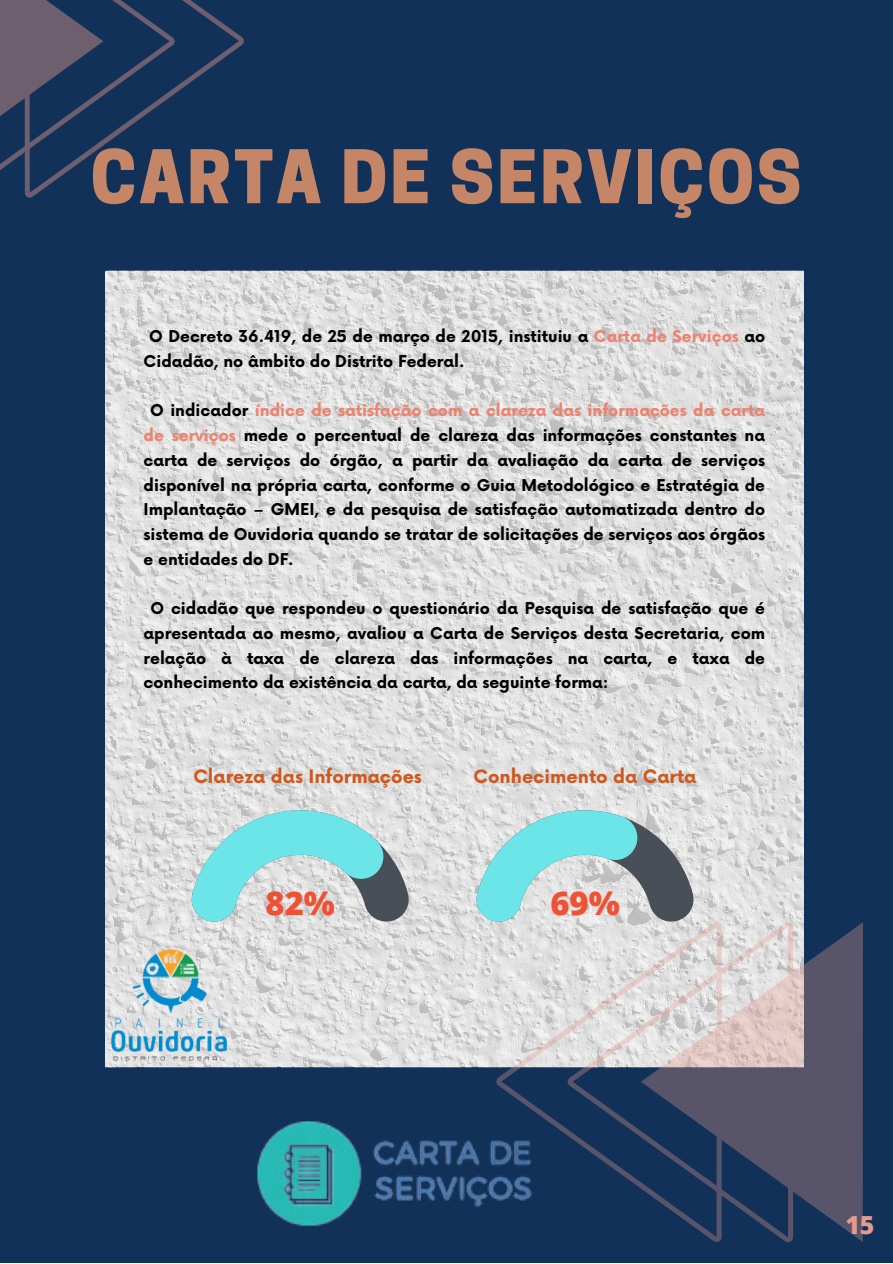
<style>
.page{position:relative;width:893px;height:1264px;background:#fff}
.page>*{position:absolute;margin:0;border:0;box-sizing:border-box;transform-origin:0 0}
.t1{font:800 69.3px "Cooper Hewitt";letter-spacing:.04em;color:#c48667}
.t2{font:800 32.7px "Open Sans";color:#ef5135}
.t3{font:800 24.9px "Open Sans";color:#e49a8c}
.t4{font:700 18.15px "Now";color:#cd5920}
.t5{font:700 15.9px/24.8px "Now";color:#000;text-align:justify}
.s1{color:#ed826e}
</style>
<div class="page">
<div style="left:0;top:0;width:892px;height:1262px;background:#123159"></div>
<img style="left:105px;top:271px;width:698px;height:796px">
<svg style="left:793px;top:922px;width:69px;height:319px;background:#58586e"></svg>
<svg style="left:714px;top:922px;width:79px;height:320px"></svg>
<svg style="left:496px;top:921px;width:225px;height:320px"></svg>
<svg style="left:189px;top:810px;width:222px;height:111px;background:#a2d2d4"></svg>
<svg style="left:474px;top:810px;width:221px;height:111px;background:#a0c9cb"></svg>
<img style="left:257px;top:1108px;width:291px;height:133px">
<svg style="left:0;top:0;width:244px;height:198px"></svg>
<img style="left:105px;top:943px;width:127px;height:122px">
<p class="t1" style="left:91px;top:151px;width:712px">CARTA DE SERVIÇOS</p>
<p class="t5" style="left:144px;top:325px;width:623px;text-indent:6px">O Decreto 36.419, de 25 de março de 2015, instituiu a <span class="s1">Carta de Serviços</span> ao<br>Cidadão, no âmbito do Distrito Federal.</p>
<p class="t5" style="left:144px;top:399px;width:623px;text-indent:7px">O indicador <span class="s1">índice de satisfação com a clareza das informações da carta de serviços</span> mede o percentual de clareza das informações constantes na carta de serviços do órgão, a partir da avaliação da carta de serviços disponível na própria carta, conforme o Guia Metodológico e Estratégia de Implantação – GMEI, e da pesquisa de satisfação automatizada dentro do sistema de Ouvidoria quando se tratar de solicitações de serviços aos órgãos e entidades do DF.</p>
<p class="t5" style="left:144px;top:597px;width:623px;text-indent:7px">O cidadão que respondeu o questionário da Pesquisa de satisfação que é apresentada ao mesmo, avaliou a Carta de Serviços desta Secretaria, com relação à taxa de clareza das informações na carta, e taxa de conhecimento da existência da carta, da seguinte forma:</p>
<p class="t4" style="left:193px;top:766px;width:230px">Clareza das Informações</p>
<p class="t4" style="left:473px;top:766px;width:224px">Conhecimento da Carta</p>
<p class="t2" style="left:265px;top:879px;width:71px">82%</p>
<p class="t2" style="left:550px;top:879px;width:71px">69%</p>
<p class="t3" style="left:845px;top:1206px;width:31px">15</p>
</div>
